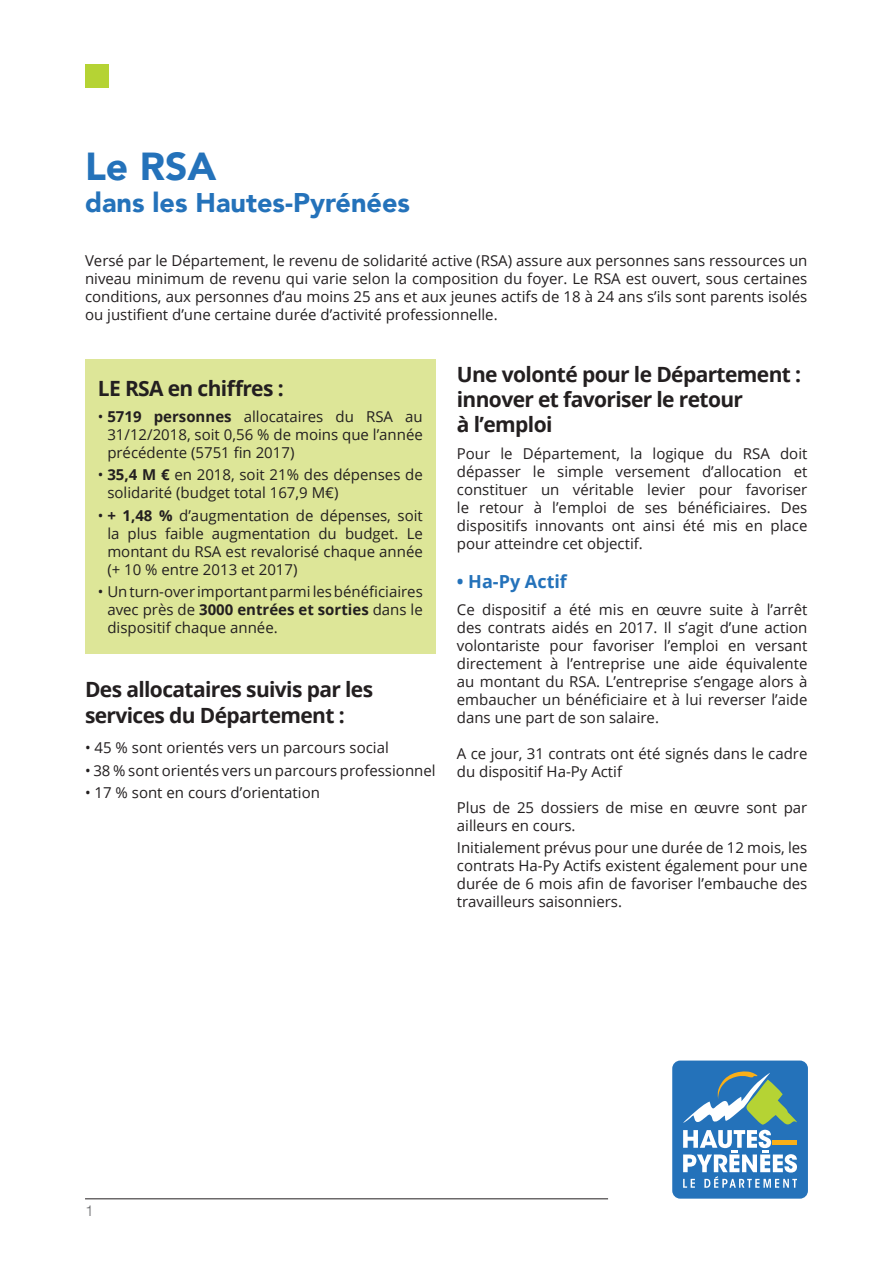
<style>
.page{position:relative;width:893px;height:1263px;background:#fff}
.page>*{position:absolute;margin:0;border:0;box-sizing:border-box;transform-origin:0 0}
.t1{font:900 39px "Avenir";color:#2472ba}
.t2{font:900 27px "Avenir";color:#2472ba}
.t3{font:700 21px/25.2px "Open Sans";letter-spacing:-.03em;color:#231f20}
.t4{font:700 18px "Open Sans";color:#2472ba}
.t5{font:15px/18px "Open Sans";color:#231f20;text-align:justify}
.t6{font:300 15px "Helvetica";color:#6c6d70}
.s1{font-weight:700}
</style>
<div class="page">
<hr style="left:85px;top:1198px;width:523px;height:1px;background:#231f20">
<div style="left:85px;top:64px;width:24px;height:23px;background:#b5d334"></div>
<div style="left:672px;top:1060px;width:136px;height:138px;background:#2472ba;border-radius:8px"></div>
<svg style="left:683px;top:1071px;width:114px;height:117px"></svg>
<div style="left:85px;top:359px;width:351px;height:295px;background:#dde698"></div>
<h1 class="t1" style="left:85px;top:133px;width:133px">Le RSA</h1>
<h2 class="t2" style="left:85px;top:180px;width:326px">dans les Hautes-Pyrénées</h2>
<p class="t5" style="left:85px;top:252px;width:724px">Versé par le Département, le revenu de solidarité active (RSA) assure aux personnes sans ressources un niveau minimum de revenu qui varie selon la composition du foyer. Le RSA est ouvert, sous certaines conditions, aux personnes d’au moins 25 ans et aux jeunes actifs de 18 à 24 ans s’ils sont parents isolés ou justifient d’une certaine durée d’activité professionnelle.</p>
<h3 class="t3" style="left:98px;top:375px;width:187px">LE RSA en chiffres :</h3>
<p class="t5" style="left:107px;top:407px;width:317px;text-indent:-10px">• <span class="s1">5719 personnes</span> allocataires du RSA au 31/12/2018, soit 0,56 % de moins que l’année précédente (5751 fin 2017)</p>
<p class="t5" style="left:107px;top:466px;width:317px;text-indent:-10px">• <span class="s1">35,4 M €</span> en 2018, soit 21% des dépenses de solidarité (budget total 167,9 M€)</p>
<p class="t5" style="left:107px;top:506px;width:317px;text-indent:-10px">• <span class="s1">+ 1,48 %</span> d’augmentation de dépenses, soit la plus faible augmentation du budget. Le montant du RSA est revalorisé chaque année (+ 10 % entre 2013 et 2017)</p>
<p class="t5" style="left:107px;top:582px;width:317px;text-indent:-10px">• Un turn-over important parmi les bénéficiaires avec près de <span class="s1">3000 entrées et sorties</span> dans le dispositif chaque année.</p>
<h3 class="t3" style="left:85px;top:677px;width:290px">Des allocataires suivis par les services du Département :</h3>
<p class="t5" style="left:85px;top:738px;width:305px">• 45 % sont orientés vers un parcours social</p>
<p class="t5" style="left:85px;top:761px;width:352px">• 38 % sont orientés vers un parcours professionnel</p>
<p class="t5" style="left:85px;top:783px;width:236px">• 17 % sont en cours d’orientation</p>
<h3 class="t3" style="left:457px;top:361px;width:346px">Une volonté pour le Département : innover et favoriser le retour<br>à l’emploi</h3>
<p class="t5" style="left:457px;top:444px;width:352px">Pour le Département, la logique du RSA doit dépasser le simple versement d’allocation et constituer un véritable levier pour favoriser le retour à l’emploi de ses bénéficiaires. Des dispositifs innovants ont ainsi été mis en place pour atteindre cet objectif.</p>
<p class="t4" style="left:457px;top:569px;width:112px">• Ha-Py Actif</p>
<p class="t5" style="left:457px;top:600px;width:352px">Ce dispositif a été mis en œuvre suite à l’arrêt des contrats aidés en 2017. Il s’agit d’une action volontariste pour favoriser l’emploi en versant directement à l’entreprise une aide équivalente au montant du RSA. L’entreprise s’engage alors à embaucher un bénéficiaire et à lui reverser l’aide dans une part de son salaire.</p>
<p class="t5" style="left:457px;top:744px;width:352px">A ce jour, 31 contrats ont été signés dans le cadre du dispositif Ha-Py Actif</p>
<p class="t5" style="left:457px;top:798px;width:352px">Plus de 25 dossiers de mise en œuvre sont par ailleurs en cours.</p>
<p class="t5" style="left:457px;top:838px;width:352px">Initialement prévus pour une durée de 12 mois, les contrats Ha-Py Actifs existent également pour une durée de 6 mois afin de favoriser l’embauche des travailleurs saisonniers.</p>
<p class="t6" style="left:85px;top:1198px;width:10px">1</p>
</div>
